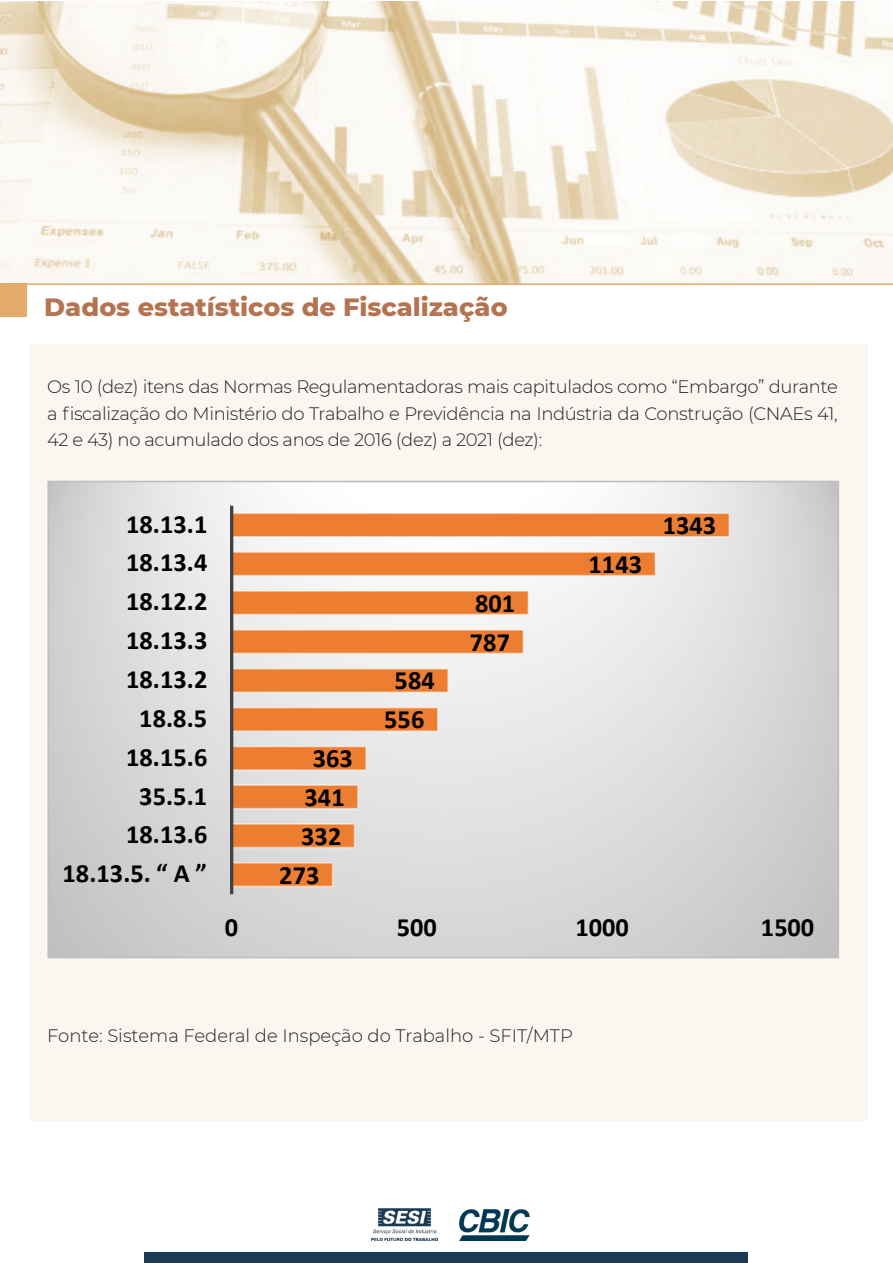
<style>
.page{position:relative;width:893px;height:1263px;background:#fff}
.page>*{position:absolute;margin:0;border:0;box-sizing:border-box;transform-origin:0 0}
.t1{font:700 26.4px "Calibri";letter-spacing:.005em;color:#000}
.t2{font:800 25.5px "Montserrat";color:#b47452}
.t3{font:300 18px/26.2px "Montserrat";letter-spacing:-.02em;color:#231f20;text-align:justify}
.t4{font:300 18px "Montserrat";color:#231f20}
</style>
<div class="page">
<img style="left:0;top:0;width:1px;height:282px">
<div style="left:29px;top:344px;width:838px;height:777px;background:#fcf6f0"></div>
<img style="left:1px;top:1px;width:892px;height:282px">
<div style="left:1px;top:283px;width:26px;height:34px;background:#e5ab6c"></div>
<hr style="left:4px;top:283px;width:889px;height:2px;background:#e5ab6c">
<div style="left:145px;top:1253px;width:603px;height:10px;background:#193b56"></div>
<img style="left:371px;top:1209px;width:66px;height:31px">
<img style="left:459px;top:1209px;width:71px;height:31px">
<svg style="left:50px;top:484px;width:786px;height:471px;background:#d7d7d7"></svg>
<svg style="left:233px;top:512px;width:498px;height:376px"></svg>
<hr style="left:230px;top:506px;width:3px;height:388px;background:#404040">
<div style="left:47px;top:481px;width:792px;height:477px;border:2px solid #bfbfbf"></div>
<p class="t2" style="left:44px;top:288px;width:465px">Dados estatísticos de Fiscalização</p>
<p class="t3" style="left:47px;top:373px;width:792px">Os 10 (dez) itens das Normas Regulamentadoras mais capitulados como “Embargo” durante a fiscalização do Ministério do Trabalho e Previdência na Indústria da Construção (CNAEs 41, 42 e 43) no acumulado dos anos de 2016 (dez) a 2021 (dez):</p>
<p class="t1" style="left:126px;top:505px;width:83px">18.13.1</p>
<p class="t1" style="left:663px;top:507px;width:55px">1343</p>
<p class="t1" style="left:126px;top:544px;width:83px">18.13.4</p>
<p class="t1" style="left:588px;top:545px;width:55px">1143</p>
<p class="t1" style="left:126px;top:583px;width:83px">18.12.2</p>
<p class="t1" style="left:475px;top:584px;width:42px">801</p>
<p class="t1" style="left:126px;top:622px;width:83px">18.13.3</p>
<p class="t1" style="left:470px;top:623px;width:42px">787</p>
<p class="t1" style="left:126px;top:660px;width:83px">18.13.2</p>
<p class="t1" style="left:395px;top:662px;width:42px">584</p>
<p class="t1" style="left:139px;top:699px;width:69px">18.8.5</p>
<p class="t1" style="left:384px;top:701px;width:42px">556</p>
<p class="t1" style="left:126px;top:738px;width:83px">18.15.6</p>
<p class="t1" style="left:313px;top:740px;width:42px">363</p>
<p class="t1" style="left:139px;top:777px;width:69px">35.5.1</p>
<p class="t1" style="left:304px;top:778px;width:42px">341</p>
<p class="t1" style="left:126px;top:816px;width:83px">18.13.6</p>
<p class="t1" style="left:301px;top:817px;width:42px">332</p>
<p class="t1" style="left:63px;top:855px;width:146px">18.13.5. “ A ”</p>
<p class="t1" style="left:279px;top:856px;width:42px">273</p>
<p class="t1" style="left:225px;top:908px;width:15px">0</p>
<p class="t1" style="left:397px;top:908px;width:41px">500</p>
<p class="t1" style="left:576px;top:908px;width:55px">1000</p>
<p class="t1" style="left:761px;top:908px;width:55px">1500</p>
<p class="t4" style="left:47px;top:1023px;width:527px">Fonte: Sistema Federal de Inspeção do Trabalho - SFIT/MTP</p>
</div>
